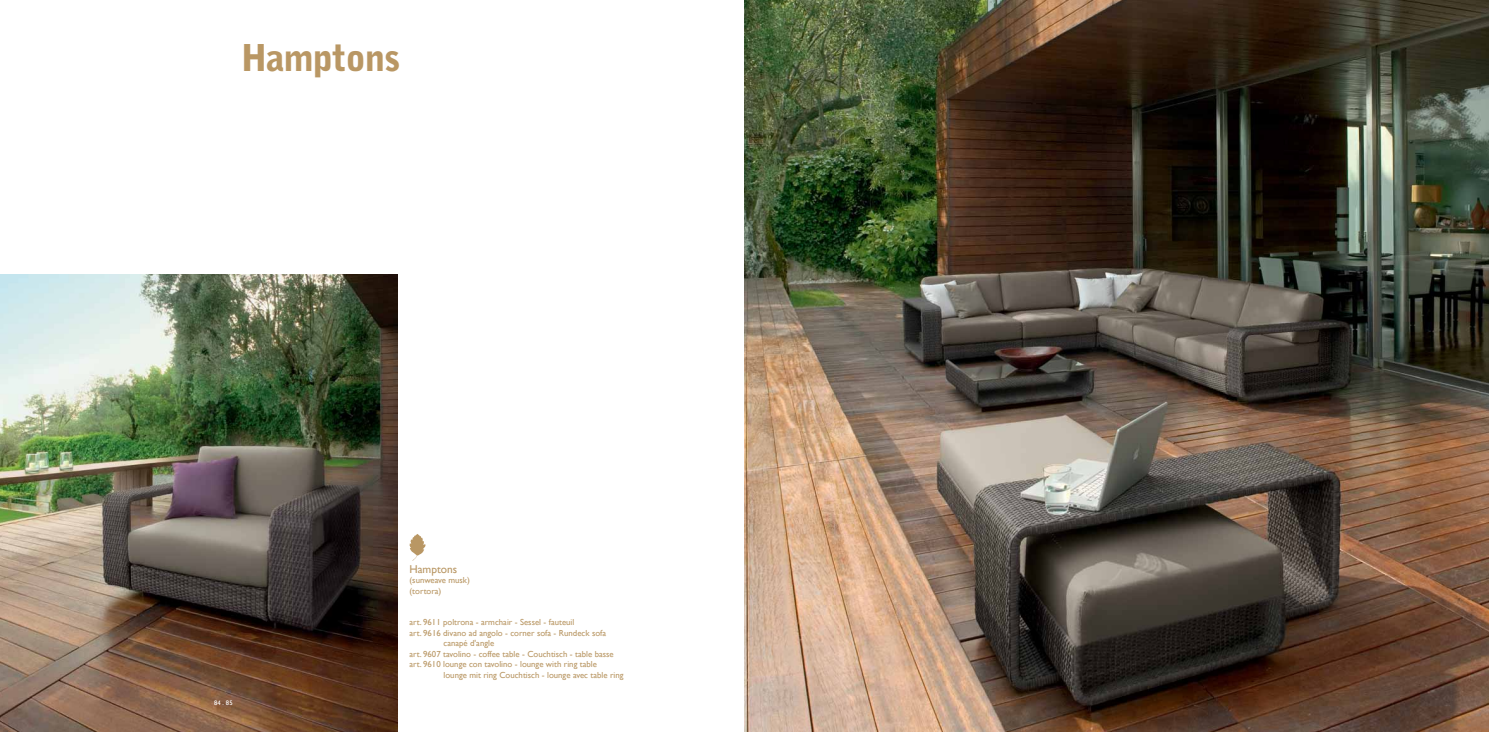
<style>
.page{position:relative;width:1489px;height:732px;background:#fff}
.page>*{position:absolute;margin:0;border:0;box-sizing:border-box;transform-origin:0 0}
.t1{font:900 36.75px "Bell Gothic Std";letter-spacing:-.03em;color:#b99764}
.t2{font:11.38px "Gill Sans";color:#b99764}
.t3{font:8.75px/10.5px "Gill Sans";color:#b99764}
.t4{font:6.56px "Gill Sans";color:#fff}
</style>
<div class="page">
<img style="left:744px;top:0;width:744px;height:732px">
<img style="left:0;top:274px;width:397px;height:458px">
<svg style="left:409px;top:534px;width:16px;height:27px"></svg>
<h1 class="t1" style="left:241px;top:36px;width:161px">Hamptons</h1>
<p class="t4" style="left:214px;top:698px;width:20px">84 . 85</p>
<h2 class="t2" style="left:409px;top:562px;width:49px">Hamptons</h2>
<p class="t3" style="left:409px;top:575px;width:62px">(sunweave musk) (tortora)</p>
<p class="t3" style="left:409px;top:617px;width:166px">art. 9611 poltrona - armchair - Sessel - fauteuil</p>
<p class="t3" style="left:409px;top:627px;width:198px">art. 9616 divano ad angolo - corner sofa - Rundeck sofa</p>
<p class="t3" style="left:443px;top:638px;width:52px">canapé d'angle</p>
<p class="t3" style="left:409px;top:648px;width:206px">art. 9607 tavolino - coffee table - Couchtisch - table basse</p>
<p class="t3" style="left:409px;top:659px;width:189px">art. 9610 lounge con tavolino - lounge with ring table</p>
<p class="t3" style="left:443px;top:669px;width:181px">lounge mit ring Couchtisch - lounge avec table ring</p>
</div>
